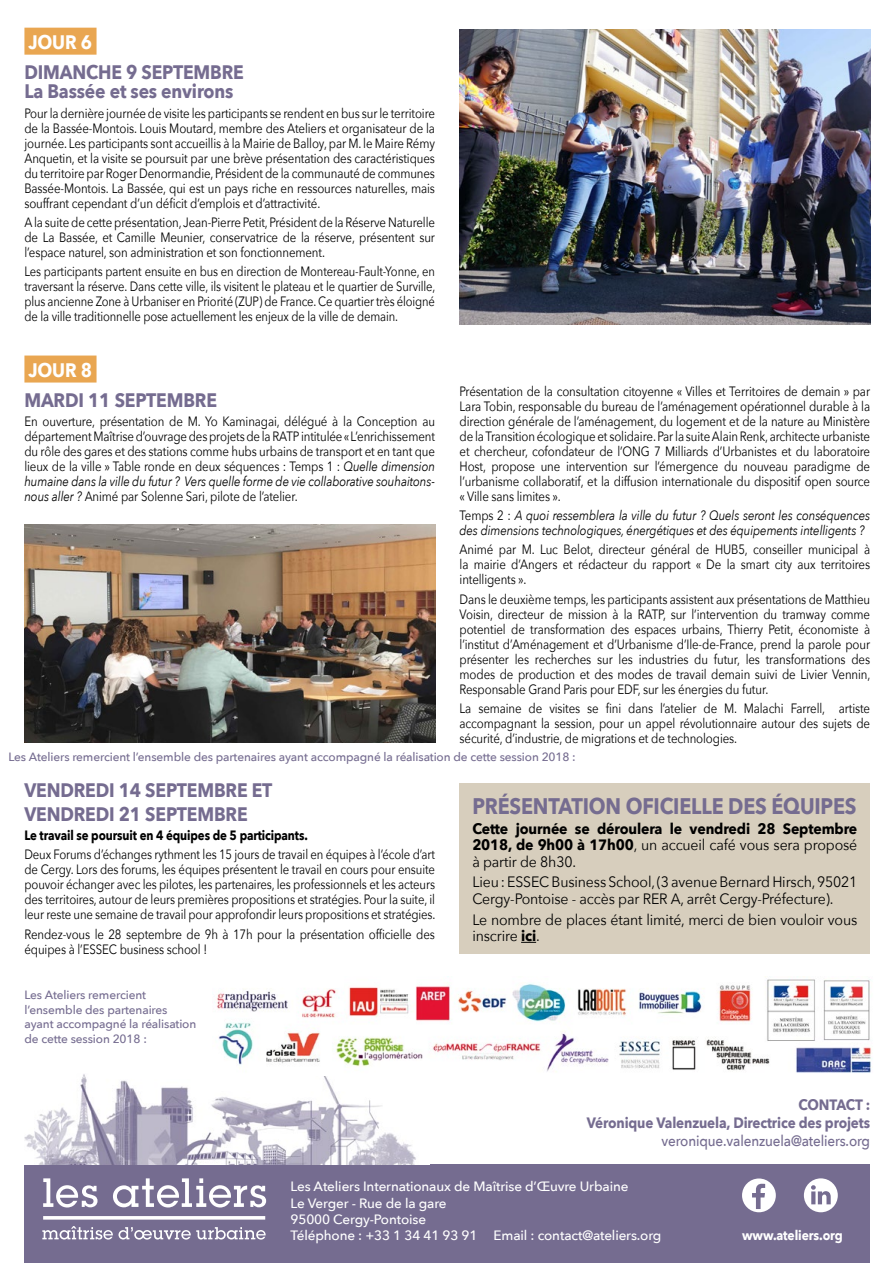
<style>
.page{position:relative;width:893px;height:1263px;background:#fff}
.page>*{position:absolute;margin:0;border:0;box-sizing:border-box;transform-origin:0 0}
.t1{font:700 22.5px "Avenir Next";letter-spacing:-.01em;color:#756c90;scale:.88 1}
.t2{font:700 19.5px/23.4px "Avenir Next";letter-spacing:-.01em;color:#756c90;scale:.9 1}
.t3{font:700 19.5px "Avenir Next";letter-spacing:-.01em;color:#fff;scale:.9 1}
.t4{font:15px/16.5px "Avenir Next";letter-spacing:-.01em;color:#000;scale:.94 1}
.t5{font:700 15px/16.5px "Avenir Next";letter-spacing:-.01em;color:#000;text-align:justify;scale:.94 1}
.t6{font:700 15px "Avenir Next";letter-spacing:-.01em;color:#756c90;scale:.9 1}
.t7{font:500 15px "Avenir Next";letter-spacing:-.01em;color:#756c90;scale:.9 1}
.t8{font:13.5px/15px "Avenir Next";letter-spacing:-.01em;color:#000;text-align:justify;scale:.85 1}
.t9{font:13.5px/15px "Avenir Next";letter-spacing:-.01em;color:#000;text-align:justify;scale:.84 1}
.t10{font:13.5px/15px "Avenir Next";letter-spacing:-.01em;color:#000;text-align:justify;scale:.83 1}
.t11{font:500 13.5px "Avenir Next";letter-spacing:-.01em;color:#fff}
.t12{font:italic 13.5px/15px "Avenir Next";letter-spacing:-.01em;color:#000;scale:.85 1}
.t13{font:700 13.5px "Avenir Next";letter-spacing:-.01em;color:#000;scale:.85 1}
.t14{font:700 13.5px "Avenir Next";letter-spacing:-.01em;color:#fff;scale:.9 1}
.t15{font:500 12px/14.4px "Avenir Next";letter-spacing:-.01em;color:#756c90}
.s1{font-style:italic}
.s2{font-style:normal}
.s3{font-weight:400}
.s4{font-weight:700}
</style>
<div class="page">
<div style="left:24px;top:1164px;width:846px;height:99px;background:#756c90"></div>
<svg style="left:42px;top:1178px;width:224px;height:61px"></svg>
<svg style="left:742px;top:1178px;width:34px;height:34px"></svg>
<svg style="left:804px;top:1178px;width:34px;height:34px"></svg>
<img style="left:24px;top:1074px;width:392px;height:90px">
<div style="left:24px;top:28px;width:73px;height:27px;background:#e9a651"></div>
<div style="left:460px;top:783px;width:410px;height:170px;background:#d7cebd"></div>
<svg style="left:521px;top:942px;width:15px;height:1px"></svg>
<div style="left:24px;top:355px;width:73px;height:27px;background:#e9a651"></div>
<img style="left:460px;top:29px;width:410px;height:295px">
<img style="left:24px;top:524px;width:411px;height:219px">
<img style="left:213px;top:979px;width:659px;height:96px">
<p class="t3" style="left:28px;top:25px;width:72px">JOUR 6</p>
<p class="t2" style="left:24px;top:60px;width:245px">DIMANCHE 9 SEPTEMBRE</p>
<p class="t2" style="left:24px;top:80px;width:234px">La Bassée et ses environs</p>
<p class="t8" style="left:24px;top:105px;width:485px">Pour la dernière journée de visite les participants se rendent en bus sur le territoire de la Bassée-Montois. Louis Moutard, membre des Ateliers et organisateur de la journée. Les participants sont accueillis à la Mairie de Balloy, par M. le Maire Rémy Anquetin, et la visite se poursuit par une brève présentation des caractéristiques du territoire par Roger Denormandie, Président de la communauté de communes Bassée-Montois. La Bassée, qui est un pays riche en ressources naturelles, mais souffrant cependant d’un déficit d’emplois et d’attractivité.</p>
<p class="t8" style="left:24px;top:214px;width:485px">A la suite de cette présentation, Jean-Pierre Petit, Président de la Réserve Naturelle de La Bassée, et Camille Meunier, conservatrice de la réserve, présentent sur l’espace naturel, son administration et son fonctionnement.</p>
<p class="t10" style="left:24px;top:263px;width:497px">Les participants partent ensuite en bus en direction de Montereau-Fault-Yonne, en traversant la réserve. Dans cette ville, ils visitent le plateau et le quartier de Surville, plus ancienne Zone à Urbaniser en Priorité (ZUP) de France. Ce quartier très éloigné de la ville traditionnelle pose actuellement les enjeux de la ville de demain.</p>
<p class="t3" style="left:28px;top:353px;width:72px">JOUR 8</p>
<p class="t2" style="left:24px;top:388px;width:215px">MARDI 11 SEPTEMBRE</p>
<p class="t8" style="left:24px;top:413px;width:485px">En ouverture, présentation de M. Yo Kaminagai, délégué à la Conception au département Maîtrise d’ouvrage des projets de la RATP intitulée « L’enrichissement du rôle des gares et des stations comme hubs urbains de transport et en tant que lieux de la ville » Table ronde en deux séquences : Temps 1 : <span class="s1">Quelle dimension humaine dans la ville du futur ? Vers quelle forme de vie collaborative souhaitons&shy;nous aller ?</span> Animé par Solenne Sari, pilote de l’atelier.</p>
<p class="t8" style="left:460px;top:383px;width:485px">Présentation de la consultation citoyenne « Villes et Territoires de demain » par Lara Tobin, responsable du bureau de l’aménagement opérationnel durable à la direction générale de l’aménagement, du logement et de la nature au Ministère de la Transition écologique et solidaire. Par la suite Alain Renk, architecte urbaniste et chercheur, cofondateur de l’ONG 7 Milliards d’Urbanistes et du laboratoire Host, propose une intervention sur l’émergence du nouveau paradigme de l’urbanisme collaboratif, et la diffusion internationale du dispositif open source « Ville sans limites ».</p>
<p class="t12" style="left:460px;top:507px;width:485px"><span class="s2">Temps 2 :</span> A quoi ressemblera la ville du futur ? Quels seront les conséquences des dimensions technologiques, énergétiques et des équipements intelligents ?</p>
<p class="t8" style="left:460px;top:542px;width:484px">Animé par M. Luc Belot, directeur général de HUB5, conseiller municipal à la mairie d’Angers et rédacteur du rapport « De la smart city aux territoires intelligents ».</p>
<p class="t8" style="left:460px;top:591px;width:485px">Dans le deuxième temps, les participants assistent aux présentations de Matthieu Voisin, directeur de mission à la RATP, sur l’intervention du tramway comme potentiel de transformation des espaces urbains, Thierry Petit, économiste à l’institut d’Aménagement et d’Urbanisme d’Ile-de-France, prend la parole pour présenter les recherches sur les industries du futur, les transformations des modes de production et des modes de travail demain suivi de Livier Vennin, Responsable Grand Paris pour EDF, sur les énergies du futur.</p>
<p class="t8" style="left:460px;top:700px;width:485px">La semaine de visites se fini dans l’atelier de M. Malachi Farrell, artiste accompagnant la session, pour un appel révolutionnaire autour des sujets de sécurité, d’industrie, de migrations et de technologies.</p>
<p class="t15" style="left:9px;top:749px;width:569px">Les Ateliers remercient l’ensemble des partenaires ayant accompagné la réalisation de cette session 2018 :</p>
<p class="t2" style="left:24px;top:778px;width:277px">VENDREDI 14 SEPTEMBRE ET<br>VENDREDI 21 SEPTEMBRE</p>
<p class="t13" style="left:24px;top:824px;width:335px">Le travail se poursuit en 4 équipes de 5 participants.</p>
<p class="t9" style="left:24px;top:846px;width:491px">Deux Forums d’échanges rythment les 15 jours de travail en équipes à l’école d’art de Cergy. Lors des forums, les équipes présentent le travail en cours pour ensuite pouvoir échanger avec les pilotes, les partenaires, les professionnels et les acteurs des territoires, autour de leurs premières propositions et stratégies. Pour la suite, il leur reste une semaine de travail pour approfondir leurs propositions et stratégies.</p>
<p class="t8" style="left:24px;top:926px;width:484px">Rendez-vous le 28 septembre de 9h à 17h pour la présentation officielle des équipes à l’ESSEC business school !</p>
<p class="t15" style="left:24px;top:987px;width:173px">Les Ateliers remercient l’ensemble des partenaires ayant accompagné la réalisation de cette session 2018 :</p>
<p class="t1" style="left:472px;top:787px;width:438px">PRÉSENTATION OFICIELLE DES ÉQUIPES</p>
<p class="t5" style="left:472px;top:820px;width:411px">Cette journée se déroulera le vendredi 28 Septembre 2018, de 9h00 à 17h00<span class="s3">, un accueil café vous sera proposé à partir de 8h30.</span></p>
<p class="t4" style="left:472px;top:873px;width:411px">Lieu : ESSEC Business School, (3 avenue Bernard Hirsch, 95021<br>Cergy-Pontoise - accès par RER A, arrêt Cergy-Préfecture).</p>
<p class="t4" style="left:472px;top:910px;width:411px">Le nombre de places étant limité, merci de bien vouloir vous inscrire <span class="s4">ici</span>.</p>
<p class="t6" style="left:798px;top:1092px;width:81px">CONTACT :</p>
<p class="t6" style="left:587px;top:1110px;width:316px">Véronique Valenzuela, Directrice des projets</p>
<p class="t7" style="left:661px;top:1128px;width:233px">veronique.valenzuela@ateliers.org</p>
<p class="t11" style="left:291px;top:1175px;width:339px">Les Ateliers Internationaux de Maîtrise d’Œuvre Urbaine</p>
<p class="t11" style="left:291px;top:1191px;width:158px">Le Verger - Rue de la gare</p>
<p class="t11" style="left:291px;top:1208px;width:137px">95000 Cergy-Pontoise</p>
<p class="t11" style="left:291px;top:1224px;width:372px">Téléphone : +33 1 34 41 93 91 Email : contact@ateliers.org</p>
<p class="t14" style="left:742px;top:1224px;width:113px">www.ateliers.org</p>
</div>
